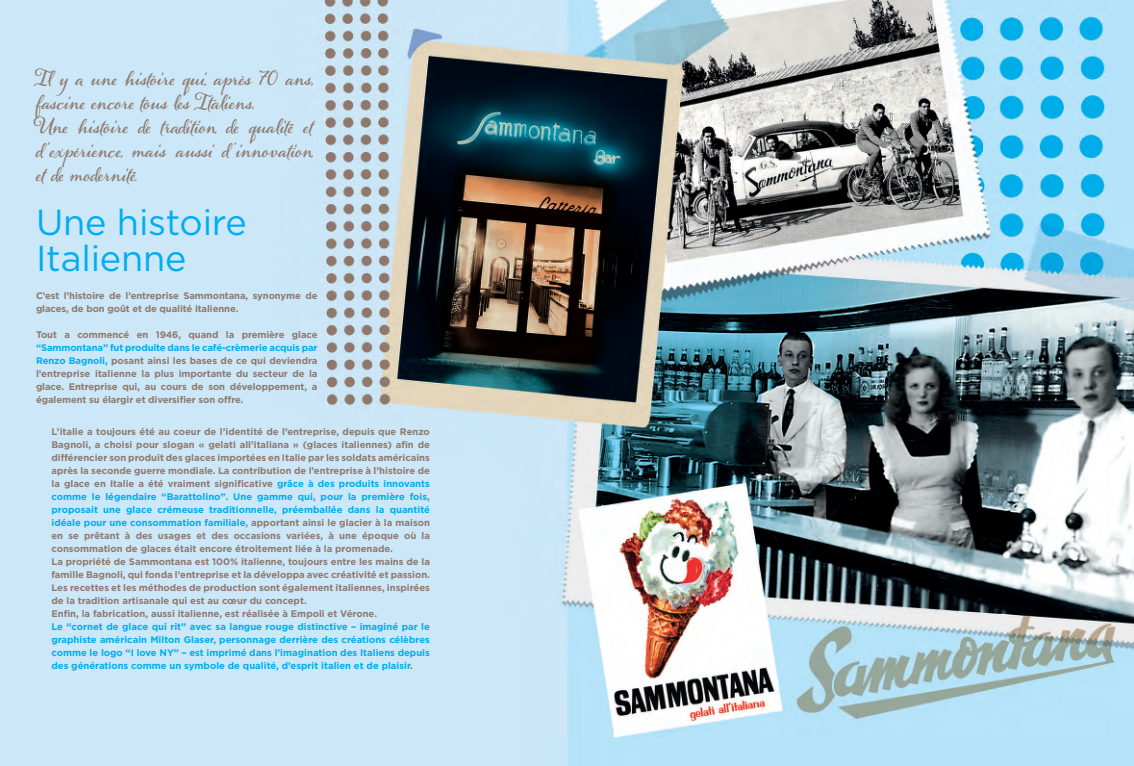
<style>
.page{position:relative;width:1134px;height:766px;background:#fff}
.page>*{position:absolute;margin:0;border:0;box-sizing:border-box;transform-origin:0 0}
.t1{font:36px/36px "Gotham";letter-spacing:-.005em;color:#00aeef}
.t2{font:700 20px/24px "Alana";color:#8f796d}
.t3{font:700 9.5px/13px "Gotham";color:#8f796d}
.t4{font:700 9.5px/13px "Gotham";color:#00aeef;text-align:justify}
.s1{color:#00aeef}
.s2{color:#8f796d}
</style>
<div class="page">
<img style="left:0;top:0;width:1134px;height:765px">
<h2 class="t2" style="left:36px;top:66px;width:279px">Il y a une histoire qui, après 70 ans, fascine encore tous les Italiens.<br>Une histoire de tradition, de qualité et d ’expérience, mais aussi d ’innovation, et de modernité.</h2>
<h1 class="t1" style="left:36px;top:203px;width:212px">Une histoire<br>Italienne  </h1>
<p class="t3" style="left:36px;top:289px;width:283px">C’est l’histoire de l’entreprise Sammontana, synonyme de glaces, de bon goût et de qualité italienne.</p>
<p class="t3" style="left:36px;top:328px;width:283px">Tout a commencé en 1946, quand la première glace</p>
<p class="t3" style="left:36px;top:341px;width:283px;text-align:justify"><span class="s1">“Sammontana” fut produite dans le café-crèmerie acquis par Renzo Bagnoli,</span> posant ainsi les bases de ce qui deviendra l’entreprise italienne la plus importante du secteur de la glace. Entreprise qui, au cours de son développement, a également su élargir et diversifier son offre.</p>
<p class="t3" style="left:51px;top:425px;width:380px">L’italie a toujours été au coeur de l’identité de l’entreprise, depuis que Renzo Bagnoli, a choisi pour slogan « gelati all’italiana » (glaces italiennes) afin de différencier son produit des glaces importées en Italie par les soldats américains après la seconde guerre mondiale. La contribution de l’entreprise à l’histoire de la glace en Italie a été vraiment significative <span class="s1">grâce à des produits innovants comme le légendaire “Barattolino”. Une gamme qui, pour la première fois, proposait une glace crémeuse traditionnelle, préemballée dans la quantité idéale pour une consommation familiale,</span> apportant ainsi le glacier à la maison en se prêtant à des usages et des occasions variées, à une époque où la consommation de glaces était encore étroitement liée à la promenade.<br>La propriété de Sammontana est 100% italienne, toujours entre les mains de la famille Bagnoli, qui fonda l’entreprise et la développa avec créativité et passion.<br>Les recettes et les méthodes de production sont également italiennes, inspirées de la tradition artisanale qui est au cœur du concept.<br>Enfin, la fabrication, aussi italienne, est réalisée à Empoli et Vérone.</p>
<p class="t4" style="left:51px;top:620px;width:380px">Le “cornet de glace qui rit” avec sa langue rouge distinctive – imaginé par le graphiste américain Milton Glaser, personnage derrière des créations célèbres comme le logo “I love NY” – est imprimé dans l’imagination des Italiens depuis des générations comme un symbole de qualité, d’esprit italien et de plaisir<span class="s2">.</span></p>
</div>
